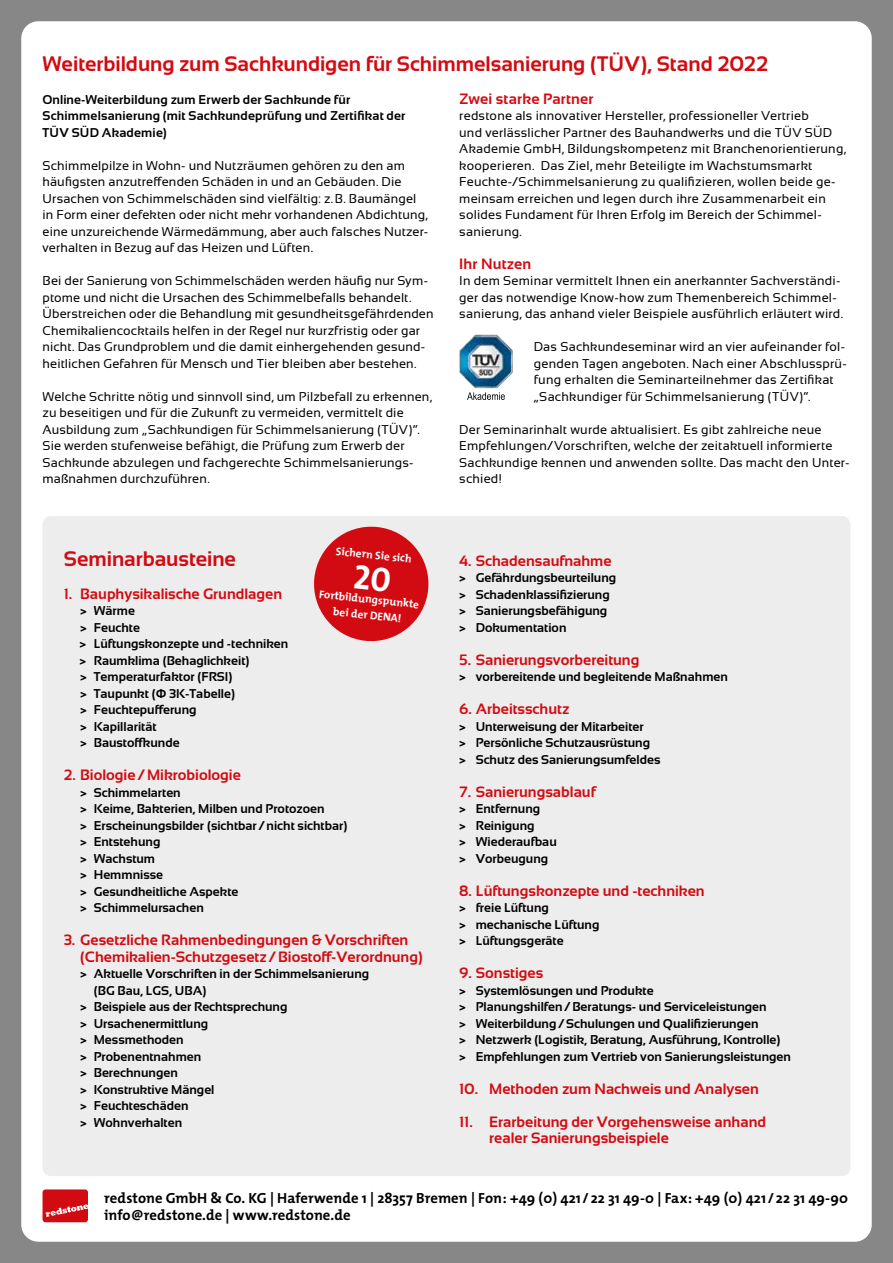
<style>
.page{position:relative;width:893px;height:1263px;background:#878787}
.page>*{position:absolute;margin:0;border:0;box-sizing:border-box;transform-origin:0 0}
.t1{font:700 21px "Sansation";letter-spacing:-.005em;color:#d20a11}
.t2{font:700 15px/16.5px "Sansation";color:#d20a11}
.t3{font:700 14.7px/17.7px "The Mix";letter-spacing:.005em;color:#000}
.t4{font:12.75px/16.5px "Sansation";letter-spacing:.015em;color:#000}
.t5{font:700 12.75px/16.5px "Sansation";color:#000}
.t6{font:700 11.25px "The Mix";color:#fff}
</style>
<div class="page">
<div style="left:21px;top:21px;width:851px;height:1221px;background:#fff;border-radius:17px"></div>
<div style="left:43px;top:516px;width:807px;height:660px;background:#ededed;border-radius:9px"></div>
<svg style="left:43px;top:1189px;width:45px;height:33px"></svg>
<img style="left:459px;top:335px;width:54px;height:53px">
<svg style="left:467px;top:392px;width:38px;height:8px"></svg>
<svg style="left:314px;top:526px;width:115px;height:116px"></svg>
<h1 class="t1" style="left:43px;top:51px;width:727px">Weiterbildung zum Sachkundigen für Schimmelsanierung (TÜV), Stand 2022</h1>
<p class="t2" style="left:459px;top:90px;width:136px">Zwei starke Partner</p>
<p class="t4" style="left:459px;top:107px;width:388px">redstone als innovativer Hersteller, professioneller Vertrieb<br>und verlässlicher Partner des Bauhandwerks und die TÜV SÜD Akademie GmbH, Bildungskompetenz mit Branchenorientierung, kooperieren. Das Ziel, mehr Beteiligte im Wachstumsmarkt Feuchte-/Schimmelsanierung zu qualifizieren, wollen beide ge&shy;meinsam erreichen und legen durch ihre Zusammenarbeit ein solides Fundament für Ihren Erfolg im Bereich der Schimmel&shy;sanierung.</p>
<p class="t2" style="left:459px;top:255px;width:74px">Ihr Nutzen</p>
<p class="t4" style="left:459px;top:272px;width:385px">In dem Seminar vermittelt Ihnen ein anerkannter Sachverständi&shy;ger das notwendige Know-how zum Themenbereich Schimmel&shy;sanierung, das anhand vieler Beispiele ausführlich erläutert wird.</p>
<p class="t4" style="left:534px;top:338px;width:315px">Das Sachkundeseminar wird an vier aufeinander fol&shy;genden Tagen angeboten. Nach einer Abschlussprü&shy;fung erhalten die Seminarteilnehmer das Zertifikat „Sachkundiger für Schimmelsanierung (TÜV)“.</p>
<p class="t4" style="left:459px;top:421px;width:392px">Der Seminarinhalt wurde aktualisiert. Es gibt zahlreiche neue Empfehlungen/Vorschriften, welche der zeitaktuell informierte Sachkundige kennen und anwenden sollte. Das macht den Unter&shy;schied!</p>
<p class="t5" style="left:43px;top:91px;width:364px">Online-Weiterbildung zum Erwerb der Sachkunde für<br>Schimmelsanierung (mit Sachkundeprüfung und Zertifikat der<br>TÜV SÜD Akademie)</p>
<p class="t4" style="left:43px;top:157px;width:387px">Schimmelpilze in Wohn- und Nutzräumen gehören zu den am häufigsten anzutreffenden Schäden in und an Gebäuden. Die Ursachen von Schimmelschäden sind vielfältig: z.B. Baumängel in Form einer defekten oder nicht mehr vorhandenen Abdichtung, eine unzureichende Wärmedämmung, aber auch falsches Nutzer&shy;verhalten in Bezug auf das Heizen und Lüften.</p>
<p class="t4" style="left:43px;top:272px;width:393px">Bei der Sanierung von Schimmelschäden werden häufig nur Sym&shy;ptome und nicht die Ursachen des Schimmelbefalls behandelt.<br>Überstreichen oder die Behandlung mit gesundheitsgefährdenden Chemikaliencocktails helfen in der Regel nur kurzfristig oder gar nicht. Das Grundproblem und die damit einhergehenden gesund&shy;heitlichen Gefahren für Mensch und Tier bleiben aber bestehen.</p>
<p class="t4" style="left:43px;top:388px;width:391px">Welche Schritte nötig und sinnvoll sind, um Pilzbefall zu erkennen, zu beseitigen und für die Zukunft zu vermeiden, vermittelt die Ausbildung zum „Sachkundigen für Schimmelsanierung (TÜV)“.<br>Sie werden stufenweise befähigt, die Prüfung zum Erwerb der Sachkunde abzulegen und fachgerechte Schimmelsanierungs&shy;maßnahmen durchzuführen.</p>
<p class="t6" style="left:337px;top:541px;width:78px;rotate:6deg">Sichern Sie sich</p>
<p class="t6" style="left:320px;top:584px;width:102px;rotate:6deg">Fortbildungspunkte</p>
<p class="t6" style="left:334px;top:602px;width:70px;rotate:6deg">bei der DENA!</p>
<h1 class="t1" style="left:64px;top:546px;width:174px">Seminarbausteine</h1>
<p class="t2" style="left:64px;top:585px;width:220px">1. Bauphysikalische Grundlagen</p>
<p class="t5" style="left:80px;top:602px;width:210px">&gt; Wärme<br>&gt; Feuchte<br>&gt; Lüftungskonzepte und -techniken &gt; Raumklima (Behaglichkeit)<br>&gt; Temperaturfaktor (FRSI)<br>&gt; Taupunkt (Ф 3K-Tabelle)<br>&gt; Feuchtepufferung<br>&gt; Kapillarität<br>&gt; Baustoffkunde</p>
<p class="t2" style="left:64px;top:767px;width:179px">2. Biologie/Mikrobiologie</p>
<p class="t5" style="left:80px;top:784px;width:269px">&gt; Schimmelarten<br>&gt; Keime, Bakterien, Milben und Protozoen<br>&gt; Erscheinungsbilder (sichtbar/nicht sichtbar) &gt; Entstehung<br>&gt; Wachstum<br>&gt; Hemmnisse<br>&gt; Gesundheitliche Aspekte<br>&gt; Schimmelursachen</p>
<p class="t2" style="left:80px;top:932px;width:344px;text-indent:-16px">3. Gesetzliche Rahmenbedingungen &amp; Vorschriften (Chemikalien-Schutzgesetz/Biostoff-Verordnung)</p>
<p class="t5" style="left:80px;top:965px;width:290px">&gt; Aktuelle Vorschriften in der Schimmelsanierung</p>
<p class="t5" style="left:94px;top:982px;width:114px">(BG Bau, LGS, UBA)</p>
<p class="t5" style="left:80px;top:998px;width:209px">&gt; Beispiele aus der Rechtsprechung</p>
<p class="t5" style="left:80px;top:1015px;width:129px">&gt; Ursachenermittlung</p>
<p class="t5" style="left:80px;top:1031px;width:105px">&gt; Messmethoden</p>
<p class="t5" style="left:80px;top:1048px;width:123px">&gt; Probenentnahmen</p>
<p class="t5" style="left:80px;top:1064px;width:99px">&gt; Berechnungen</p>
<p class="t5" style="left:80px;top:1081px;width:136px">&gt; Konstruktive Mängel</p>
<p class="t5" style="left:80px;top:1097px;width:110px">&gt; Feuchteschäden</p>
<p class="t5" style="left:80px;top:1114px;width:103px">&gt; Wohnverhalten</p>
<p class="t2" style="left:459px;top:552px;width:154px">4. Schadensaufnahme</p>
<p class="t5" style="left:459px;top:569px;width:158px">&gt; Gefährdungsbeurteilung &gt; Schadenklassifizierung &gt; Sanierungsbefähigung &gt; Dokumentation</p>
<p class="t2" style="left:459px;top:651px;width:182px">5. Sanierungsvorbereitung</p>
<p class="t5" style="left:459px;top:668px;width:270px">&gt; vorbereitende und begleitende Maßnahmen</p>
<p class="t2" style="left:459px;top:701px;width:112px">6. Arbeitsschutz</p>
<p class="t5" style="left:459px;top:718px;width:203px">&gt; Unterweisung der Mitarbeiter<br>&gt; Persönliche Schutzausrüstung<br>&gt; Schutz des Sanierungsumfeldes</p>
<p class="t2" style="left:459px;top:783px;width:138px">7. Sanierungsablauf</p>
<p class="t5" style="left:459px;top:800px;width:99px">&gt; Entfernung<br>&gt; Reinigung<br>&gt; Wiederaufbau &gt; Vorbeugung</p>
<p class="t2" style="left:459px;top:882px;width:247px">8. Lüftungskonzepte und -techniken</p>
<p class="t5" style="left:459px;top:899px;width:142px">&gt; freie Lüftung<br>&gt; mechanische Lüftung &gt; Lüftungsgeräte</p>
<p class="t2" style="left:459px;top:965px;width:85px">9. Sonstiges</p>
<p class="t5" style="left:459px;top:982px;width:333px">&gt; Systemlösungen und Produkte<br>&gt; Planungshilfen/Beratungs- und Serviceleistungen<br>&gt; Weiterbildung/Schulungen und Qualifizierungen<br>&gt; Netzwerk (Logistik, Beratung, Ausführung, Kontrolle)<br>&gt; Empfehlungen zum Vertrieb von Sanierungsleistungen</p>
<p class="t2" style="left:459px;top:1080px;width:301px">10. Methoden zum Nachweis und Analysen</p>
<p class="t2" style="left:489px;top:1113px;width:278px;text-indent:-30px">11. Erarbeitung der Vorgehensweise anhand realer Sanierungsbeispiele</p>
<p class="t3" style="left:104px;top:1188px;width:745px">redstone GmbH &amp; Co. KG | Haferwende 1 | 28357 Bremen | Fon: +49 (0) 421 / 22 31 49-0 | Fax: +49 (0) 421 / 22 31 49-90 info@redstone.de | www.redstone.de</p>
</div>
